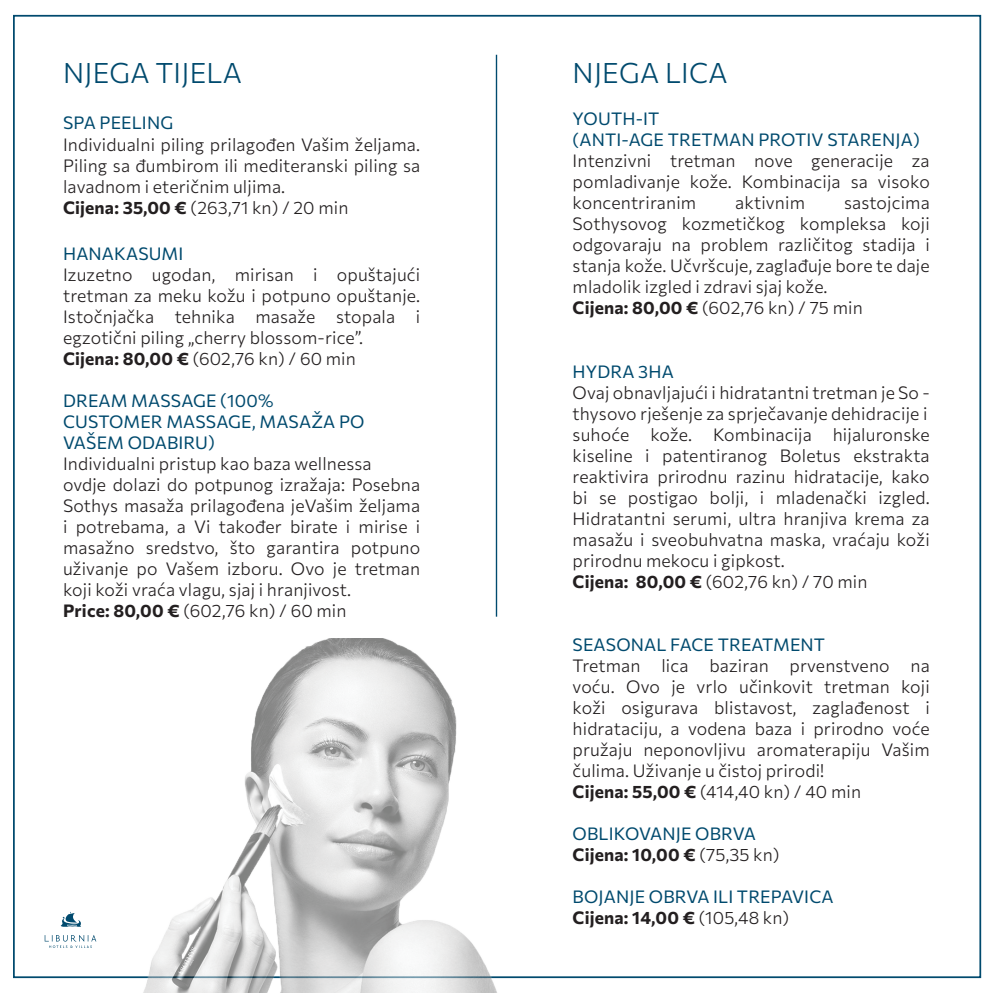
<style>
.page{position:relative;width:993px;height:993px;background:#fff}
.page>*{position:absolute;margin:0;border:0;box-sizing:border-box;transform-origin:0 0}
.t1{font:300 28px "Commissioner";letter-spacing:.01em;color:#004a6e}
.t2{font:300 17.5px/21px "Commissioner";letter-spacing:.01em;color:#231f20}
.t3{font:17.5px/21px "Commissioner";letter-spacing:.01em;color:#004a6e}
.s1{font-weight:700}
.s2{font-weight:700;color:#231f20}
.s3{font-weight:300;color:#231f20}
</style>
<div class="page">
<hr style="left:495px;top:55px;width:2px;height:561px;background:#004a6e">
<svg style="left:45px;top:935px;width:51px;height:12px"></svg>
<svg style="left:61px;top:911px;width:20px;height:15px"></svg>
<img style="left:141px;top:638px;width:358px;height:354px">
<h1 class="t1" style="left:63px;top:51px;width:180px">NJEGA TIJELA</h1>
<p class="t3" style="left:63px;top:111px;width:112px">SPA PEELING</p>
<p class="t2" style="left:63px;top:132px;width:358px">Individualni piling prilagođen Vašim željama.<br>Piling sa đumbirom ili mediteranski piling sa lavadnom i eteričnim uljima.<br><span class="s1">Cijena: 35,00 €</span> (263,71 kn) / 20 min</p>
<p class="t3" style="left:63px;top:242px;width:122px">HANAKASUMI</p>
<p class="t2" style="left:63px;top:263px;width:358px">Izuzetno ugodan, mirisan i opuštajući tretman za meku kožu i potpuno opuštanje.<br>Istočnjačka tehnika masaže stopala i egzotični piling „cherry blossom-rice”.<br><span class="s1">Cijena: 80,00 €</span> (602,76 kn) / 60 min</p>
<p class="t3" style="left:63px;top:389px;width:303px">DREAM MASSAGE (100%<br>CUSTOMER MASSAGE, MASAŽA PO<br>VAŠEM ODABIRU)</p>
<p class="t2" style="left:63px;top:452px;width:358px">Individualni pristup kao baza wellnessa<br>ovdje dolazi do potpunog izražaja: Posebna Sothys masaža prilagođena jeVašim željama i potrebama, a Vi također birate i mirise i masažno sredstvo, što garantira potpuno uživanje po Vašem izboru. Ovo je tretman koji koži vraća vlagu, sjaj i hranjivost.<br><span class="s1">Price: 80,00 €</span> (602,76 kn) / 60 min</p>
<h1 class="t1" style="left:572px;top:51px;width:156px">NJEGA LICA</h1>
<p class="t3" style="left:572px;top:107px;width:348px">YOUTH-IT<br>(ANTI-AGE TRETMAN PROTIV STARENJA)</p>
<p class="t2" style="left:572px;top:149px;width:358px;text-align:justify">Intenzivni tretman nove generacije za pomladivanje kože. Kombinacija sa visoko koncentriranim</p>
<p class="t2" style="left:735px;top:191px;width:71px">aktivnim</p>
<p class="t2" style="left:572px;top:191px;width:358px;text-indent:271px">sastojcima Sothysovog kozmetičkog kompleksa koji odgovaraju na problem različitog stadija i stanja kože. Učvršcuje, zaglađuje bore te daje mladolik izgled i zdravi sjaj kože.<br><span class="s1">Cijena: 80,00 €</span> (602,76 kn) / 75 min</p>
<p class="t3" style="left:572px;top:359px;width:103px">HYDRA 3HA</p>
<p class="t2" style="left:572px;top:380px;width:358px">Ovaj obnavljajući i hidratantni tretman je So - thysovo rješenje za sprječavanje dehidracije i suhoće kože. Kombinacija hijaluronske kiseline i patentiranog Boletus ekstrakta reaktivira prirodnu razinu hidratacije, kako bi se postigao bolji, i mladenački izgled.<br>Hidratantni serumi, ultra hranjiva krema za masažu i sveobuhvatna maska, vraćaju koži prirodnu mekocu i gipkost.<br><span class="s1">Cijena: 80,00 €</span> (602,76 kn) / 70 min</p>
<p class="t3" style="left:572px;top:632px;width:254px">SEASONAL FACE TREATMENT</p>
<p class="t2" style="left:572px;top:653px;width:358px">Tretman lica baziran prvenstveno na voću. Ovo je vrlo učinkovit tretman koji koži osigurava blistavost, zaglađenost i hidrataciju, a vodena baza i prirodno voće pružaju neponovljivu aromaterapiju Vašim čulima. Uživanje u čistoj prirodi!<br><span class="s1">Cijena: 55,00 €</span> (414,40 kn) / 40 min</p>
<p class="t3" style="left:572px;top:821px;width:208px">OBLIKOVANJE OBRVA<br><span class="s2">Cijena: 10,00 €</span> <span class="s3">(75,35 kn)</span></p>
<p class="t3" style="left:572px;top:884px;width:262px">BOJANJE OBRVA ILI TREPAVICA<br><span class="s2">Cijena: 14,00 €</span> <span class="s3">(105,48 kn)</span></p>
</div>
